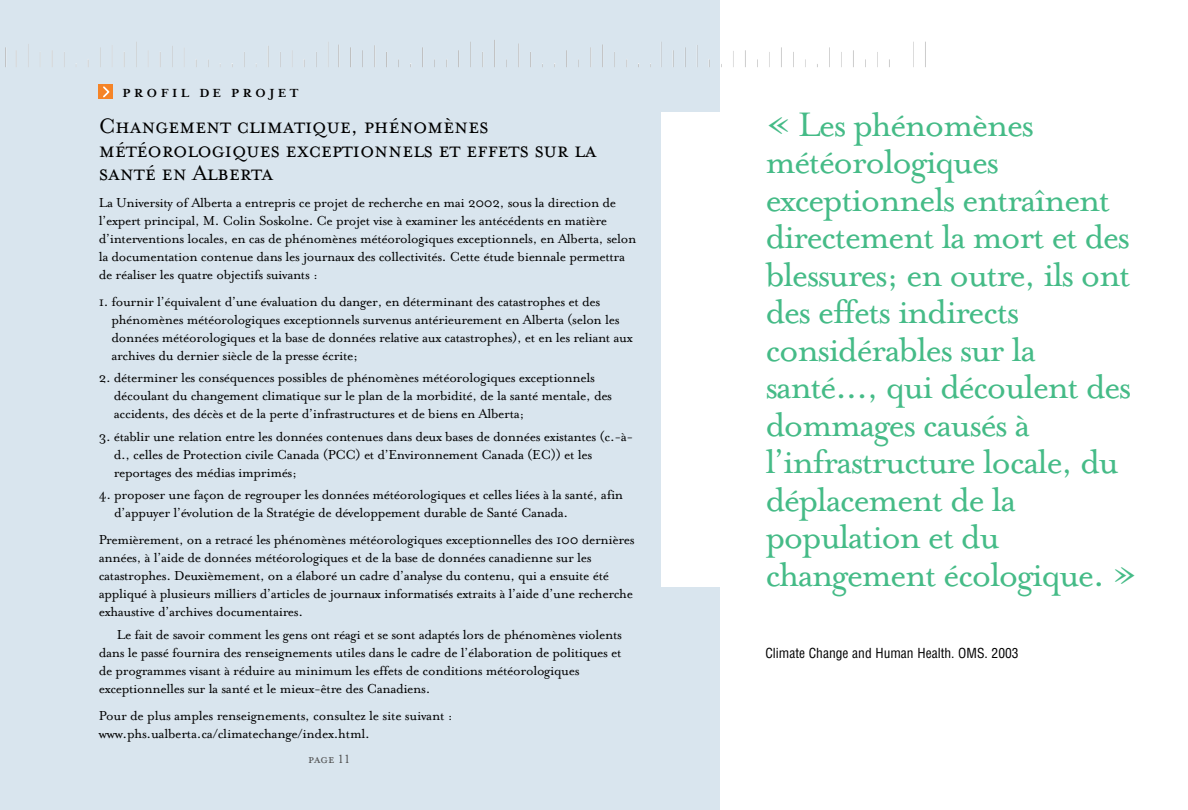
<style>
.page{position:relative;width:1188px;height:810px;background:#fff}
.page>*{position:absolute;margin:0;border:0;box-sizing:border-box;transform-origin:0 0}
.t1{font:39px/37.5px "Mrs Eaves Roman";letter-spacing:-.04em;color:#45bb87}
.t2{font:24px/23.2px "Mrs Eaves Small Caps";letter-spacing:-.015em;color:#000}
.t3{font:15px/18px "Mrs Eaves Roman";letter-spacing:-.025em;color:#000}
.t4{font:condensed 13.5px "Helvetica";color:#000}
.t5{font:700 13.5px "Mrs Eaves";letter-spacing:.25em;color:#000}
.t6{font:13.5px "Mrs Eaves Fractions";letter-spacing:-.01em;color:#4d4d4d}
</style>
<div class="page">
<div style="left:0;top:0;width:720px;height:810px;background:#d9e5ee"></div>
<div style="left:662px;top:112px;width:73px;height:475px;background:#fff"></div>
<img style="left:5px;top:40px;width:921px;height:27px">
<div style="left:98px;top:84px;width:15px;height:15px;background:#f58427"></div>
<svg style="left:103px;top:86px;width:7px;height:12px"></svg>
<p class="t5" style="left:123px;top:84px;width:178px">PROFIL DE PROJET</p>
<h2 class="t2" style="left:99px;top:113px;width:499px">Changement climatique, phénomènes météorologiques exceptionnels et effets sur la santé en Alberta</h2>
<p class="t3" style="left:99px;top:193px;width:539px">La University of Alberta a entrepris ce projet de recherche en mai 2002, sous la direction de l’expert principal, M. Colin Soskolne. Ce projet vise à examiner les antécédents en matière d’interventions locales, en cas de phénomènes météorologiques exceptionnels, en Alberta, selon la documentation contenue dans les journaux des collectivités. Cette étude biennale permettra de réaliser les quatre objectifs suivants :</p>
<p class="t3" style="left:112px;top:292px;width:523px;text-indent:-13px">1. fournir l’équivalent d’une évaluation du danger, en déterminant des catastrophes et des phénomènes météorologiques exceptionnels survenus antérieurement en Alberta (selon les données météorologiques et la base de données relative aux catastrophes), et en les reliant aux archives du dernier siècle de la presse écrite;</p>
<p class="t3" style="left:114px;top:368px;width:500px;text-indent:-15px">2. déterminer les conséquences possibles de phénomènes météorologiques exceptionnels découlant du changement climatique sur le plan de la morbidité, de la santé mentale, des accidents, des décès et de la perte d’infrastructures et de biens en Alberta;</p>
<p class="t3" style="left:114px;top:427px;width:521px;text-indent:-15px">3. établir une relation entre les données contenues dans deux bases de données existantes (c.-à&shy;d., celles de Protection civile Canada (PCC) et d’Environnement Canada (EC)) et les reportages des médias imprimés;</p>
<p class="t3" style="left:114px;top:485px;width:510px;text-indent:-16px">4. proposer une façon de regrouper les données météorologiques et celles liées à la santé, afin d’appuyer l’évolution de la Stratégie de développement durable de Santé Canada.</p>
<p class="t3" style="left:99px;top:530px;width:537px">Premièrement, on a retracé les phénomènes météorologiques exceptionnelles des 100 dernières années, à l’aide de données météorologiques et de la base de données canadienne sur les catastrophes. Deuxièmement, on a élaboré un cadre d’analyse du contenu, qui a ensuite été appliqué à plusieurs milliers d’articles de journaux informatisés extraits à l’aide d’une recherche exhaustive d’archives documentaires.</p>
<p class="t3" style="left:99px;top:625px;width:525px;text-indent:18px">Le fait de savoir comment les gens ont réagi et se sont adaptés lors de phénomènes violents dans le passé fournira des renseignements utiles dans le cadre de l’élaboration de politiques et de programmes visant à réduire au minimum les effets de conditions météorologiques exceptionnelles sur la santé et le mieux-être des Canadiens.</p>
<p class="t3" style="left:99px;top:706px;width:356px">Pour de plus amples renseignements, consultez le site suivant : www.phs.ualberta.ca/climatechange/index.html.</p>
<p class="t6" style="left:308px;top:751px;width:44px">page 11</p>
<p class="t1" style="left:765px;top:104px;width:374px">« Les phénomènes météorologiques exceptionnels entraînent directement la mort et des blessures; en outre, ils ont des effets indirects considérables sur la santé..., qui découlent des dommages causés à l’infrastructure locale, du déplacement de la population et du changement écologique. »</p>
<p class="t4" style="left:765px;top:648px;width:255px">Climate Change and Human Health. OMS. 2003</p>
</div>
